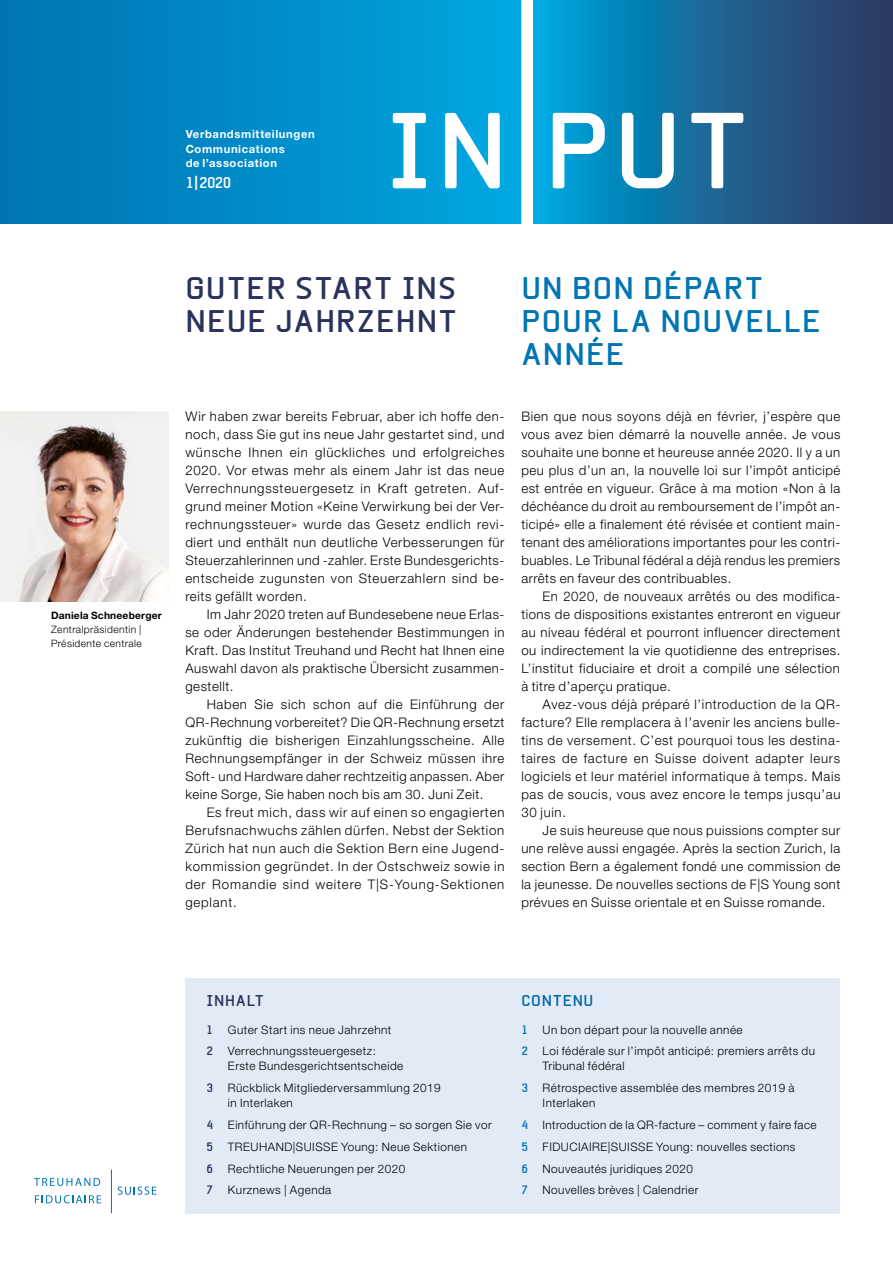
<style>
.page{position:relative;width:893px;height:1263px;background:#fff}
.page>*{position:absolute;margin:0;border:0;box-sizing:border-box;transform-origin:0 0}
.t1{font:700 30px/33px "Beta Sans";letter-spacing:.04em;color:#0075b4}
.t2{font:700 30px/33px "Beta Sans";letter-spacing:.04em;color:#2b335d}
.t3{font:700 15px "Beta Sans";letter-spacing:.05em;color:#0069a9}
.t4{font:700 15px "Beta Sans";color:#fff}
.t5{font:700 15px "Beta Sans";letter-spacing:.045em;color:#2b335d}
.t6{font:300 13.2px/18px "Helvetica Neue LT Std";letter-spacing:.05em;color:#000;text-align:justify}
.t7{font:300 11.7px/21.8px "Helvetica Neue LT Std";letter-spacing:.04em;color:#000}
.t8{font:700 11.25px/14.2px "Helvetica Neue LT Std";letter-spacing:.055em;color:#fff}
.t9{font:300 10.2px/13.8px "Helvetica Neue LT Std";letter-spacing:.04em;color:#000}
.t10{font:700 10.2px "Helvetica Neue LT Std";letter-spacing:.02em;color:#000}
.s1{font-size:19.5px}
.s2{font-family:"Beta Sans";font-weight:700;color:#2b335d}
.s3{font-family:"Beta Sans";font-weight:700;color:#0075b4}
</style>
<div class="page">
<svg style="left:0;top:0;width:893px;height:223px;background:#0b75ae"></svg>
<svg style="left:393px;top:0;width:350px;height:224px;background:#2a9ecc"></svg>
<hr style="left:111px;top:1170px;width:1px;height:43px;background:#0075b4">
<svg style="left:34px;top:1178px;width:66px;height:8px"></svg>
<svg style="left:35px;top:1195px;width:66px;height:8px"></svg>
<svg style="left:118px;top:1186px;width:38px;height:9px"></svg>
<div style="left:185px;top:978px;width:655px;height:235px;background:#e2eaf6"></div>
<img style="left:0;top:412px;width:168px;height:189px">
<p class="t8" style="left:186px;top:127px;width:131px">Verbandsmitteilungen<br>Communications<br>de l’association</p>
<p class="t4" style="left:186px;top:173px;width:47px">1<span class="s1">|</span>2020</p>
<p class="t10" style="left:51px;top:609px;width:112px">Daniela Schneeberger</p>
<p class="t9" style="left:51px;top:622px;width:92px">Zentralpräsidentin |<br>Présidente centrale</p>
<h1 class="t2" style="left:185px;top:272px;width:273px">GUTER START INS<br>NEUE JAHRZEHNT</h1>
<h1 class="t1" style="left:521px;top:272px;width:301px">UN BON DÉPART<br>POUR LA NOUVELLE<br>ANNÉE</h1>
<p class="t6" style="left:185px;top:407px;width:321px;text-align:left">Wir haben zwar bereits Februar, aber ich hoffe den&shy;noch, dass Sie gut ins neue Jahr gestartet sind, und wünsche Ihnen ein glückliches und erfolgreiches 2020. Vor etwas mehr als einem Jahr ist das neue Verrechnungssteuergesetz in Kraft getreten. Auf&shy;grund meiner Motion «Keine Verwirkung bei der Ver&shy;rechnungssteuer» wurde das Gesetz endlich revi&shy;diert und enthält nun deutliche Verbesserungen für Steuerzahlerinnen und -zahler. Erste Bundesgerichts&shy;entscheide zugunsten von Steuerzahlern sind be&shy;reits gefällt worden.</p>
<p class="t6" style="left:185px;top:605px;width:321px;text-indent:21px">Im Jahr 2020 treten auf Bundesebene neue Erlas&shy;se oder Änderungen bestehender Bestimmungen in Kraft. Das Institut Treuhand und Recht hat Ihnen eine Auswahl davon als praktische Übersicht zusammen&shy;gestellt.</p>
<p class="t6" style="left:185px;top:695px;width:321px;text-indent:21px">Haben Sie sich schon auf die Einführung der QR-Rechnung vorbereitet? Die QR-Rechnung ersetzt zukünftig die bisherigen Einzahlungsscheine. Alle Rechnungsempfänger in der Schweiz müssen ihre Soft- und Hardware daher rechtzeitig anpassen. Aber keine Sorge, Sie haben noch bis am 30. Juni Zeit.</p>
<p class="t6" style="left:185px;top:803px;width:321px;text-indent:21px">Es freut mich, dass wir auf einen so engagierten Berufsnachwuchs zählen dürfen. Nebst der Sektion Zürich hat nun auch die Sektion Bern eine Jugend&shy;kommission gegründet. In der Ostschweiz sowie in der Romandie sind weitere T|S-Young-Sektionen geplant.</p>
<p class="t6" style="left:521px;top:407px;width:321px">Bien que nous soyons déjà en février, j’espère que vous avez bien démarré la nouvelle année. Je vous souhaite une bonne et heureuse année 2020. Il y a un peu plus d’un an, la nouvelle loi sur l’impôt anticipé est entrée en vigueur. Grâce à ma motion «Non à la déchéance du droit au remboursement de l’impôt an&shy;ticipé» elle a finalement été révisée et contient main&shy;tenant des améliorations importantes pour les contri&shy;buables. Le Tribunal fédéral a déjà rendus les premiers arrêts en faveur des contribuables.</p>
<p class="t6" style="left:521px;top:587px;width:321px;text-indent:21px">En 2020, de nouveaux arrêtés ou des modifica&shy;tions de dispositions existantes entreront en vigueur au niveau fédéral et pourront influencer directement ou indirectement la vie quotidienne des entreprises.<br>L’institut fiduciaire et droit a compilé une sélection à titre d’aperçu pratique.</p>
<p class="t6" style="left:521px;top:695px;width:321px;text-indent:21px">Avez-vous déjà préparé l’introduction de la QR&shy;facture? Elle remplacera à l’avenir les anciens bulle&shy;tins de versement. C’est pourquoi tous les destina&shy;taires de facture en Suisse doivent adapter leurs logiciels et leur matériel informatique à temps. Mais pas de soucis, vous avez encore le temps jusqu’au 30 juin.</p>
<p class="t6" style="left:521px;top:821px;width:321px;text-indent:21px">Je suis heureuse que nous puissions compter sur une relève aussi engagée. Après la section Zurich, la section Bern a également fondé une commission de la jeunesse. De nouvelles sections de F|S Young sont prévues en Suisse orientale et en Suisse romande.</p>
<p class="t5" style="left:207px;top:991px;width:59px">INHALT</p>
<p class="t7" style="left:207px;top:1018px;width:186px"><span class="s2">1</span> Guter Start ins neue Jahrzehnt<br><span class="s2">2</span> Verrechnungssteuergesetz:</p>
<p class="t7" style="left:207px;top:1055px;width:235px;text-indent:21px">Erste Bundesgerichtsentscheide<br><span class="s2">3</span> Rückblick Mitgliederversammlung 2019</p>
<p class="t7" style="left:207px;top:1092px;width:287px;text-indent:21px">in Interlaken<br><span class="s2">4</span> Einführung der QR-Rechnung – so sorgen Sie vor<br><span class="s2">5</span> TREUHAND|SUISSE Young: Neue Sektionen<br><span class="s2">6</span> Rechtliche Neuerungen per 2020<br><span class="s2">7</span> Kurznews | Agenda</p>
<p class="t3" style="left:521px;top:991px;width:74px">CONTENU</p>
<p class="t7" style="left:521px;top:1018px;width:295px"><span class="s3">1</span> Un bon départ pour la nouvelle année<br><span class="s3">2</span> Loi fédérale sur l’impôt anticipé: premiers arrêts du</p>
<p class="t7" style="left:521px;top:1055px;width:275px;text-indent:21px">Tribunal fédéral<br><span class="s3">3</span> Rétrospective assemblée des membres 2019 à</p>
<p class="t7" style="left:521px;top:1092px;width:297px;text-indent:21px">Interlaken<br><span class="s3">4</span> Introduction de la QR-facture – comment y faire face <span class="s3">5</span> - FIDUCIAIRE|SUISSE Young: nouvelles sections<br><span class="s3">6</span> Nouveautés juridiques 2020<br><span class="s3">7</span> Nouvelles brèves | Calendrier</p>
</div>
